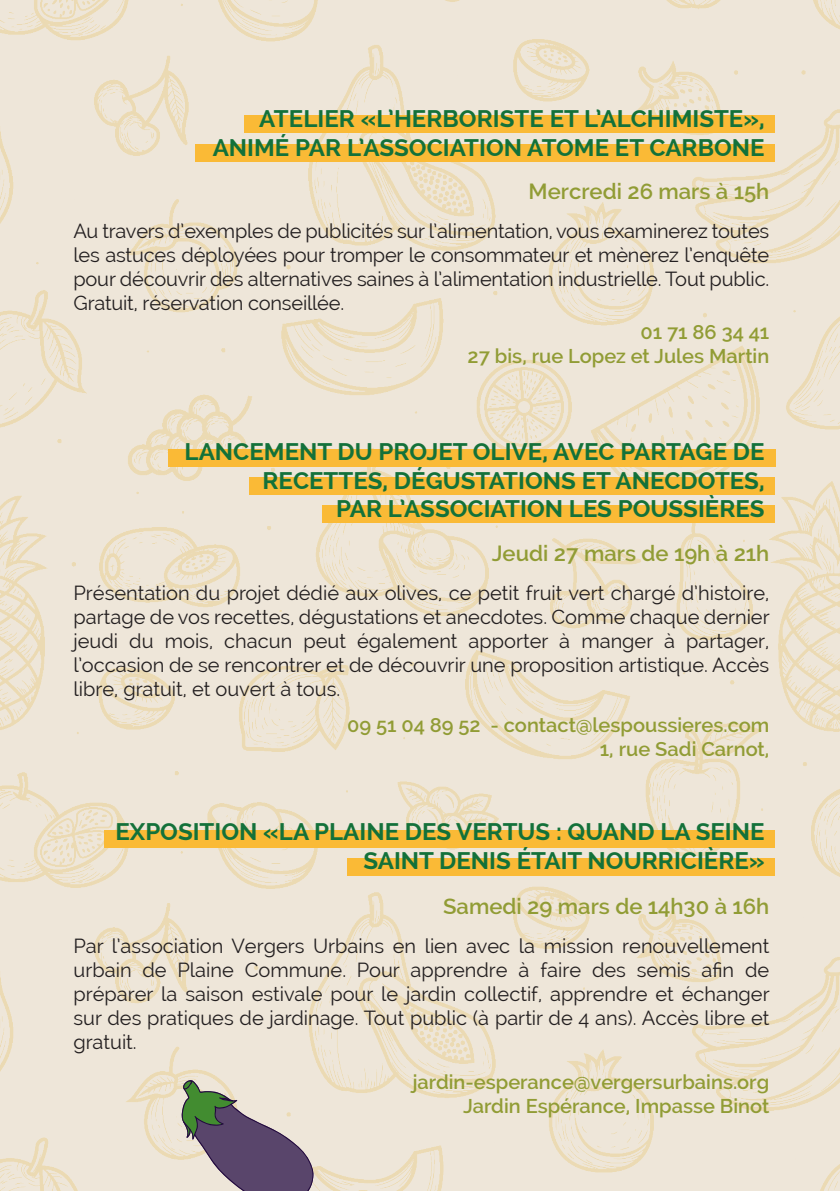
<style>
.page{position:relative;width:840px;height:1191px;background:#fff}
.page>*{position:absolute;margin:0;border:0;box-sizing:border-box;transform-origin:0 0}
.t1{font:700 24px/28.8px "Raleway";color:#13713a;text-align:right}
.t2{font:600 22px "Raleway";color:#919c35}
.t3{font:20px/24px "Raleway";color:#231f20;text-align:justify}
.t4{font:600 20px "Raleway";color:#919c35}
</style>
<div class="page">
<img style="left:0;top:0;width:839px;height:1191px">
<div style="left:168px;top:448px;width:606px;height:18px;background:#faba36"></div>
<div style="left:196px;top:144px;width:578px;height:18px;background:#faba36"></div>
<div style="left:244px;top:115px;width:530px;height:18px;background:#faba36"></div>
<div style="left:322px;top:505px;width:452px;height:18px;background:#faba36"></div>
<div style="left:249px;top:477px;width:525px;height:18px;background:#faba36"></div>
<div style="left:104px;top:830px;width:670px;height:18px;background:#faba36"></div>
<div style="left:347px;top:858px;width:427px;height:18px;background:#faba36"></div>
<svg style="left:181px;top:1079px;width:132px;height:112px;background:#999296"></svg>
<p class="t1" style="left:213px;top:104px;width:553px">ATELIER «L’HERBORISTE ET L’ALCHIMISTE»,<br>ANIMÉ PAR L’ASSOCIATION ATOME ET CARBONE</p>
<p class="t2" style="left:528px;top:179px;width:242px">Mercredi 26 mars à 15h</p>
<p class="t3" style="left:73px;top:219px;width:697px">Au travers d’exemples de publicités sur l’alimentation, vous examinerez toutes les astuces déployées pour tromper le consommateur et mènerez l’enquête pour découvrir des alternatives saines à l’alimentation industrielle. Tout public.<br>Gratuit, réservation conseillée.</p>
<p class="t4" style="left:640px;top:320px;width:130px">01 71 86 34 41</p>
<p class="t4" style="left:467px;top:344px;width:303px">27 bis, rue Lopez et Jules Martin</p>
<p class="t1" style="left:184px;top:437px;width:581px">LANCEMENT DU PROJET OLIVE, AVEC PARTAGE DE<br>RECETTES, DÉGUSTATIONS ET ANECDOTES,</p>
<p class="t1" style="left:336px;top:495px;width:430px">PAR L’ASSOCIATION LES POUSSIÈRES</p>
<p class="t2" style="left:491px;top:540px;width:279px">Jeudi 27 mars de 19h à 21h</p>
<p class="t3" style="left:73px;top:580px;width:697px">Présentation du projet dédié aux olives, ce petit fruit vert chargé d’histoire, partage de vos recettes, dégustations et anecdotes. Comme chaque dernier jeudi du mois, chacun peut également apporter à manger à partager, l’occasion de se rencontrer et de découvrir une proposition artistique. Accès libre, gratuit, et ouvert à tous.</p>
<p class="t4" style="left:347px;top:713px;width:423px">09 51 04 89 52 - contact@lespoussieres.com</p>
<p class="t4" style="left:599px;top:737px;width:171px">1, rue Sadi Carnot,</p>
<p class="t1" style="left:115px;top:817px;width:650px">EXPOSITION «LA PLAINE DES VERTUS : QUAND LA SEINE<br>SAINT DENIS ÉTAIT NOURRICIÈRE»</p>
<p class="t2" style="left:443px;top:893px;width:327px">Samedi 29 mars de 14h30 à 16h</p>
<p class="t3" style="left:73px;top:933px;width:697px">Par l’association Vergers Urbains en lien avec la mission renouvellement urbain de Plaine Commune. Pour apprendre à faire des semis afin de préparer la saison estivale pour le jardin collectif, apprendre et échanger sur des pratiques de jardinage. Tout public (à partir de 4 ans). Accès libre et gratuit.</p>
<p class="t4" style="left:412px;top:1070px;width:358px">jardin-esperance@vergersurbains.org</p>
<p class="t4" style="left:463px;top:1094px;width:307px">Jardin Espérance, Impasse Binot</p>
</div>
